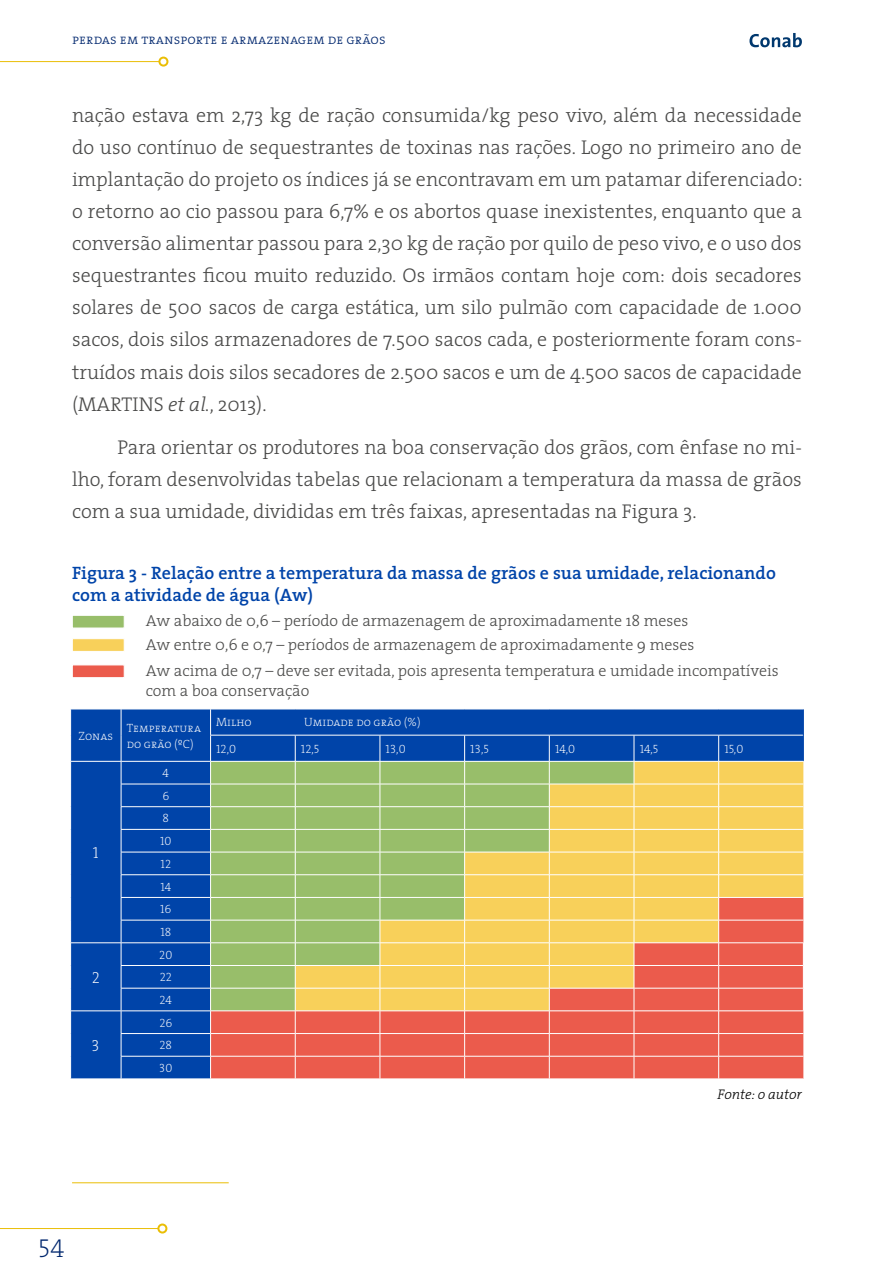
<style>
.page{position:relative;width:874px;height:1276px;background:#fff}
.page>*{position:absolute;margin:0;border:0;box-sizing:border-box;transform-origin:0 0}
.t1{font:26px "The Serif 2 Extra Light Caps";color:#00276e}
.t2{font:300 20px/32px "The Serif 3";color:#4a4a49;text-align:justify}
.t3{font:600 18px/21.6px "The Serif 6";color:#0044a9}
.t4{font:300 16px/24px "The Serif 3";color:#4a4a49}
.t5{font:16px "The Serif 2 Extra Light Caps";color:#fff}
.t6{font:14px "The Serif 3 Light Caps";color:#00276e}
.t7{font:italic 300 14px "The Serif 3";color:#000}
.t8{font:12px/22.6px "The Serif 2 Extra Light Caps";color:#fff}
.s1{font-style:italic}
</style>
<div class="page">
<hr style="left:0;top:1228px;width:158px;height:1px;background:#eabe06">
<div style="left:157px;top:1223px;width:10px;height:10px;border:2px solid #eabe06;border-radius:50%"></div>
<hr style="left:0;top:61px;width:159px;height:1px;background:#eabe06">
<div style="left:158px;top:57px;width:10px;height:10px;border:2px solid #eabe06;border-radius:50%"></div>
<svg style="left:749px;top:33px;width:52px;height:14px"></svg>
<hr style="left:72px;top:1182px;width:156px;height:1px;background:#eabe06">
<div style="left:71px;top:709px;width:139px;height:369px;background:#0044a9"></div>
<hr style="left:70px;top:761px;width:51px;height:1px;background:#fff">
<hr style="left:121px;top:761px;width:89px;height:1px;background:#fff">
<hr style="left:70px;top:942px;width:51px;height:1px;background:#fff">
<hr style="left:70px;top:1010px;width:51px;height:1px;background:#fff">
<hr style="left:121px;top:783px;width:89px;height:1px;background:#fff">
<hr style="left:121px;top:806px;width:89px;height:1px;background:#fff">
<hr style="left:121px;top:829px;width:89px;height:1px;background:#fff">
<hr style="left:121px;top:851px;width:89px;height:1px;background:#fff">
<hr style="left:121px;top:874px;width:89px;height:1px;background:#fff">
<hr style="left:121px;top:897px;width:89px;height:1px;background:#fff">
<hr style="left:121px;top:919px;width:89px;height:1px;background:#fff">
<hr style="left:121px;top:942px;width:89px;height:1px;background:#fff">
<hr style="left:121px;top:965px;width:89px;height:1px;background:#fff">
<hr style="left:121px;top:988px;width:89px;height:1px;background:#fff">
<hr style="left:121px;top:1010px;width:89px;height:1px;background:#fff">
<hr style="left:121px;top:1033px;width:89px;height:1px;background:#fff">
<svg style="left:70px;top:709px;width:1px;height:369px"></svg>
<hr style="left:121px;top:1056px;width:89px;height:1px;background:#fff">
<svg style="left:121px;top:709px;width:1px;height:369px"></svg>
<svg style="left:210px;top:709px;width:593px;height:370px;background:#ba9d6e"></svg>
<hr style="left:633px;top:942px;width:85px;height:1px;background:#fff">
<div style="left:72px;top:615px;width:52px;height:13px;background:#98be6a;border:1px solid #fff"></div>
<div style="left:72px;top:638px;width:52px;height:13px;background:#f8d05a;border:1px solid #fff"></div>
<div style="left:72px;top:664px;width:52px;height:14px;background:#eb5b4c;border:1px solid #fff"></div>
<p class="t6" style="left:72px;top:28px;width:315px">perdas em transporte e armazenagem de grãos</p>
<p class="t2" style="left:72px;top:99px;width:731px">nação estava em 2,73 kg de ração consumida/kg peso vivo, além da necessidade do uso contínuo de sequestrantes de toxinas nas rações. Logo no primeiro ano de implantação do projeto os índices já se encontravam em um patamar diferenciado: o retorno ao cio passou para 6,7% e os abortos quase inexistentes, enquanto que a conversão alimentar passou para 2,30 kg de ração por quilo de peso vivo, e o uso dos sequestrantes ficou muito reduzido. Os irmãos contam hoje com: dois secadores solares de 500 sacos de carga estática, um silo pulmão com capacidade de 1.000 sacos, dois silos armazenadores de 7.500 sacos cada, e posteriormente foram cons&shy;truídos mais dois silos secadores de 2.500 sacos e um de 4.500 sacos de capacidade (MARTINS <span class="s1">et al.</span>, 2013).</p>
<p class="t2" style="left:72px;top:430px;width:731px;text-indent:45px">Para orientar os produtores na boa conservação dos grãos, com ênfase no mi&shy;lho, foram desenvolvidas tabelas que relacionam a temperatura da massa de grãos com a sua umidade, divididas em três faixas, apresentadas na Figura 3.</p>
<p class="t3" style="left:72px;top:562px;width:705px">Figura 3 - Relação entre a temperatura da massa de grãos e sua umidade, relacionando com a atividade de água (Aw)</p>
<p class="t4" style="left:146px;top:608px;width:550px">Aw abaixo de 0,6 – período de armazenagem de aproximadamente 18 meses<br>Aw entre 0,6 e 0,7 – períodos de armazenagem de aproximadamente 9 meses</p>
<p class="t4" style="left:146px;top:660px;width:634px;line-height:20px">Aw acima de 0,7 – deve ser evitada, pois apresenta temperatura e umidade incompatíveis com a boa conservação</p>
<p class="t8" style="left:78px;top:724px;width:36px">Zonas</p>
<p class="t8" style="left:127px;top:719px;width:76px;line-height:16px">Temperatura do grão (ºC)</p>
<p class="t5" style="left:93px;top:839px;width:7px">1</p>
<p class="t5" style="left:92px;top:964px;width:10px">2</p>
<p class="t5" style="left:92px;top:1032px;width:10px">3</p>
<p class="t8" style="left:160px;top:761px;width:13px">4<br>6<br>8<br>10<br>12<br>14<br>16<br>18</p>
<p class="t8" style="left:159px;top:942px;width:15px;text-align:justify">20<br>22<br>24</p>
<p class="t8" style="left:159px;top:1011px;width:15px;text-align:justify">26<br>28<br>30</p>
<p class="t8" style="left:216px;top:710px;width:37px">Milho</p>
<p class="t8" style="left:304px;top:710px;width:118px">Umidade do grão (%)</p>
<p class="t8" style="left:216px;top:737px;width:21px">12,0</p>
<p class="t8" style="left:301px;top:737px;width:20px">12,5</p>
<p class="t8" style="left:385px;top:737px;width:22px">13,0</p>
<p class="t8" style="left:470px;top:737px;width:20px">13,5</p>
<p class="t8" style="left:554px;top:737px;width:22px">14,0</p>
<p class="t8" style="left:639px;top:737px;width:20px">14,5</p>
<p class="t8" style="left:724px;top:737px;width:20px">15,0</p>
<p class="t7" style="left:717px;top:1083px;width:86px">Fonte: o autor</p>
<h1 class="t1" style="left:38px;top:1226px;width:27px">54</h1>
</div>
